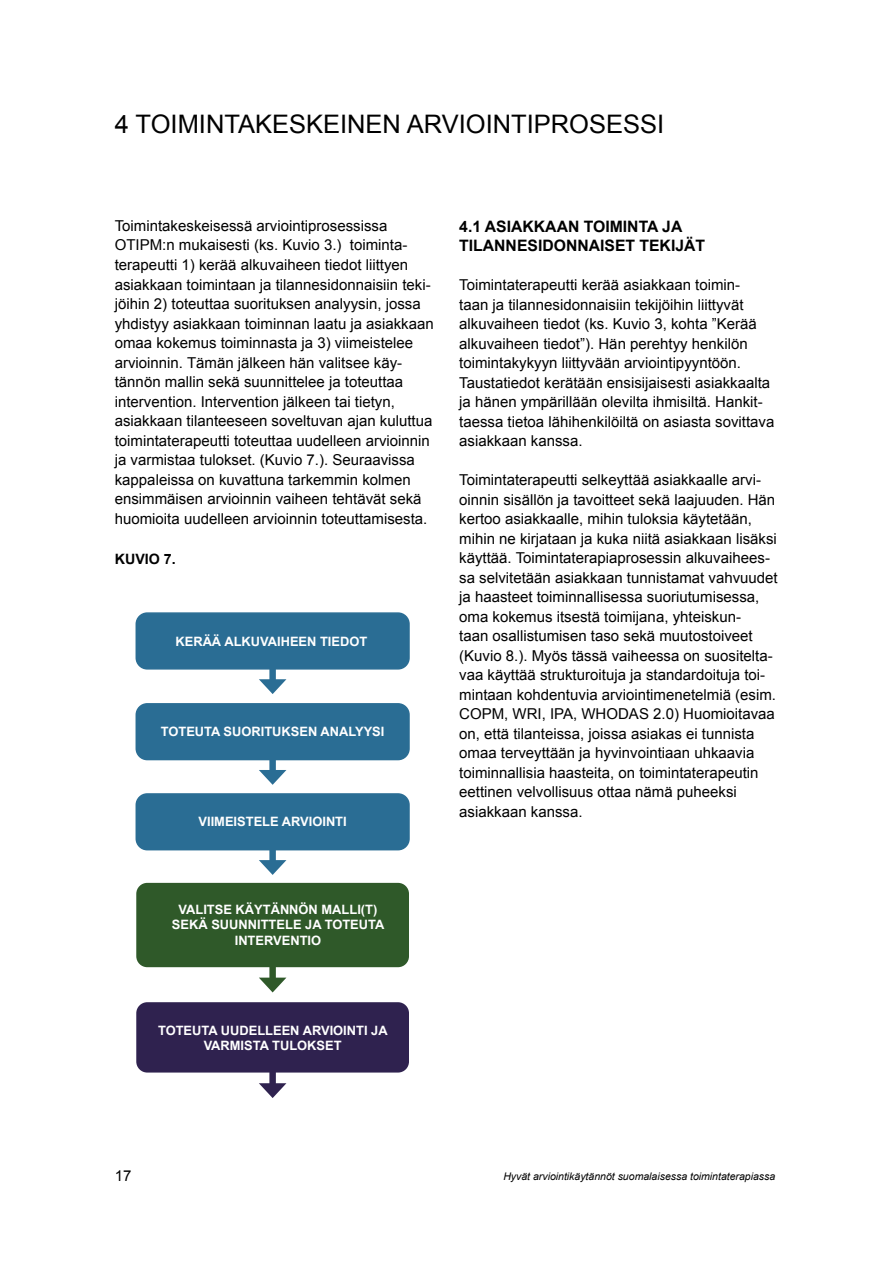
<style>
.page{position:relative;width:893px;height:1263px;background:#fff}
.page>*{position:absolute;margin:0;border:0;box-sizing:border-box;transform-origin:0 0}
.t1{font:25.5px "Arial";color:#000}
.t2{font:700 15.75px/19.5px "Arial";color:#000}
.t3{font:15px/19.5px "Arial";color:#000}
.t4{font:700 14.25px "Arial";color:#000}
.t5{font:700 12.9px/15.5px "Arial";color:#fff;text-align:center}
.t6{font:italic 10.5px "Arial";color:#000}
</style>
<div class="page">
<div style="left:136px;top:613px;width:273px;height:56px;background:#2a6d94;border-radius:11px"></div>
<div style="left:136px;top:612px;width:274px;height:57px;border:2px solid #2a6d94;border-radius:11px"></div>
<div style="left:269px;top:651px;width:7px;height:34px;background:#2a6d94"></div>
<svg style="left:259px;top:679px;width:27px;height:15px"></svg>
<div style="left:136px;top:704px;width:273px;height:55px;background:#2a6d94;border-radius:11px"></div>
<div style="left:136px;top:703px;width:274px;height:57px;border:2px solid #2a6d94;border-radius:11px"></div>
<div style="left:269px;top:742px;width:7px;height:33px;background:#2a6d94"></div>
<svg style="left:259px;top:770px;width:27px;height:15px"></svg>
<div style="left:136px;top:794px;width:273px;height:56px;background:#2a6d94;border-radius:11px"></div>
<div style="left:136px;top:793px;width:274px;height:57px;border:2px solid #2a6d94;border-radius:11px"></div>
<div style="left:269px;top:832px;width:7px;height:34px;background:#2a6d94"></div>
<svg style="left:259px;top:860px;width:27px;height:15px"></svg>
<div style="left:136px;top:883px;width:273px;height:84px;background:#2f5929;border-radius:11px"></div>
<div style="left:269px;top:950px;width:7px;height:33px;background:#2f5929"></div>
<svg style="left:259px;top:977px;width:27px;height:15px"></svg>
<div style="left:136px;top:1002px;width:273px;height:70px;background:#2f224f;border-radius:11px"></div>
<div style="left:269px;top:1048px;width:7px;height:41px;background:#2f224f"></div>
<svg style="left:259px;top:1083px;width:27px;height:15px"></svg>
<h1 class="t1" style="left:115px;top:108px;width:551px">4 TOIMINTAKESKEINEN ARVIOINTIPROSESSI</h1>
<p class="t3" style="left:115px;top:216px;width:320px">Toimintakeskeisessä arviointiprosessissa OTIPM:n mukaisesti (ks. Kuvio 3.) toiminta&shy;terapeutti 1) kerää alkuvaiheen tiedot liittyen asiakkaan toimintaan ja tilannesidonnaisiin teki&shy;jöihin 2) toteuttaa suorituksen analyysin, jossa yhdistyy asiakkaan toiminnan laatu ja asiakkaan omaa kokemus toiminnasta ja 3) viimeistelee arvioinnin. Tämän jälkeen hän valitsee käy&shy;tännön mallin sekä suunnittelee ja toteuttaa intervention. Intervention jälkeen tai tietyn, asiakkaan tilanteeseen soveltuvan ajan kuluttua toimintaterapeutti toteuttaa uudelleen arvioinnin ja varmistaa tulokset. (Kuvio 7.). Seuraavissa kappaleissa on kuvattuna tarkemmin kolmen ensimmäisen arvioinnin vaiheen tehtävät sekä huomioita uudelleen arvioinnin toteuttamisesta.</p>
<p class="t4" style="left:115px;top:550px;width:62px">KUVIO 7.</p>
<p class="t5" style="left:175px;top:634px;width:193px">KERÄÄ ALKUVAIHEEN TIEDOT</p>
<p class="t5" style="left:161px;top:724px;width:225px">TOTEUTA SUORITUKSEN ANALYYSI</p>
<p class="t5" style="left:199px;top:814px;width:150px">VIIMEISTELE ARVIOINTI</p>
<p class="t2" style="left:459px;top:217px;width:247px">4.1 ASIAKKAAN TOIMINTA JA<br>TILANNESIDONNAISET TEKIJÄT</p>
<p class="t3" style="left:459px;top:275px;width:317px">Toimintaterapeutti kerää asiakkaan toimin-<br>taan ja tilannesidonnaisiin tekijöihin liittyvät alkuvaiheen tiedot (ks. Kuvio 3, kohta ”Kerää alkuvaiheen tiedot”). Hän perehtyy henkilön toimintakykyyn liittyvään arviointipyyntöön.<br>Taustatiedot kerätään ensisijaisesti asiakkaalta ja hänen ympärillään olevilta ihmisiltä. Hankit&shy;taessa tietoa lähihenkilöiltä on asiasta sovittava asiakkaan kanssa.</p>
<p class="t3" style="left:459px;top:470px;width:320px">Toimintaterapeutti selkeyttää asiakkaalle arvi&shy;oinnin sisällön ja tavoitteet sekä laajuuden. Hän kertoo asiakkaalle, mihin tuloksia käytetään, mihin ne kirjataan ja kuka niitä asiakkaan lisäksi käyttää. Toimintaterapiaprosessin alkuvaihees&shy;sa selvitetään asiakkaan tunnistamat vahvuudet ja haasteet toiminnallisessa suoriutumisessa, oma kokemus itsestä toimijana, yhteiskun-<br>taan osallistumisen taso sekä muutostoiveet (Kuvio 8.). Myös tässä vaiheessa on suositelta&shy;vaa käyttää strukturoituja ja standardoituja toi&shy;mintaan kohdentuvia arviointimenetelmiä (esim.<br>COPM, WRI, IPA, WHODAS 2.0) Huomioitavaa on, että tilanteissa, joissa asiakas ei tunnista omaa terveyttään ja hyvinvointiaan uhkaavia toiminnallisia haasteita, on toimintaterapeutin eettinen velvollisuus ottaa nämä puheeksi asiakkaan kanssa.</p>
<p class="t5" style="left:172px;top:902px;width:214px">VALITSE KÄYTÄNNÖN MALLI(T)<br>SEKÄ SUUNNITTELE JA TOTEUTA<br>INTERVENTIO</p>
<p class="t5" style="left:158px;top:1023px;width:231px">TOTEUTA UUDELLEEN ARVIOINTI JA<br>VARMISTA TULOKSET</p>
<p class="t3" style="left:115px;top:1166px;width:18px">17</p>
<p class="t6" style="left:503px;top:1169px;width:273px">Hyvät arviointikäytännöt suomalaisessa toimintaterapiassa</p>
</div>
